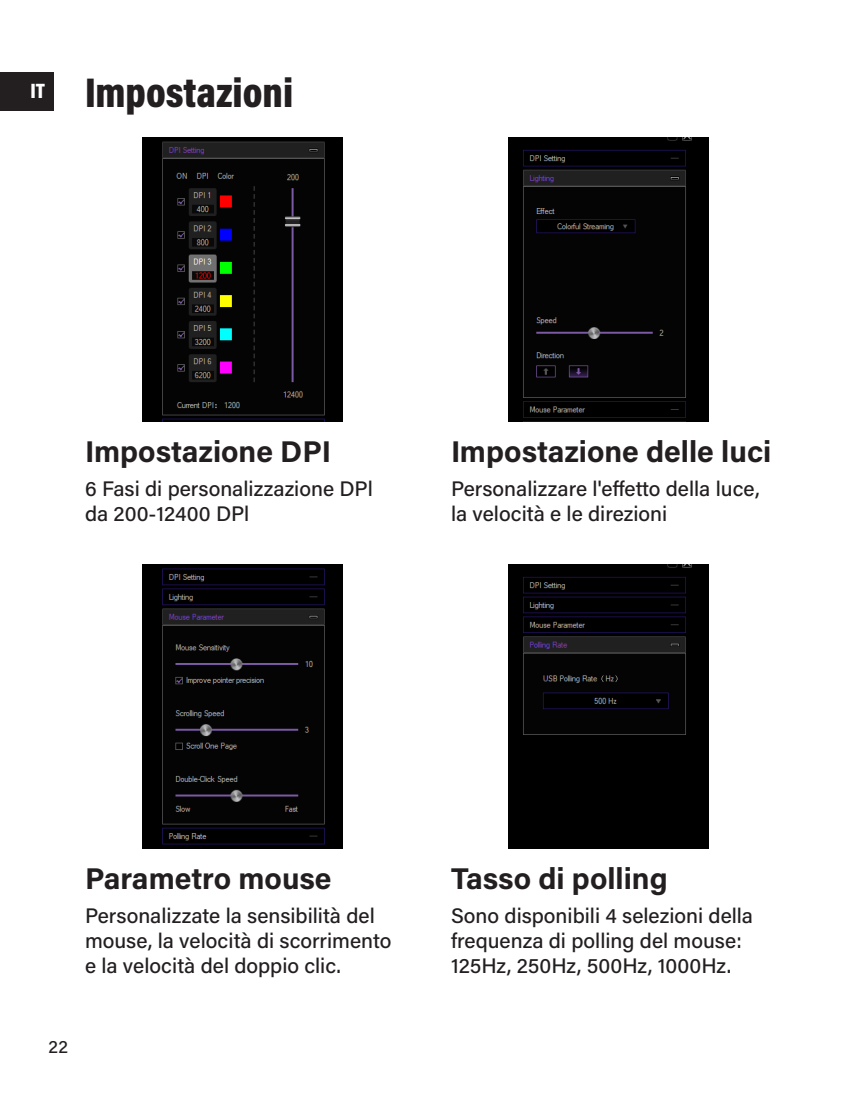
<style>
.page{position:relative;width:851px;height:1106px;background:#fff}
.page>*{position:absolute;margin:0;border:0;box-sizing:border-box;transform-origin:0 0}
.t1{font:900 42px "Acumin Pro Cond";color:#231f20}
.t2{font:700 30px "Acumin Pro";color:#231f20}
.t3{font:500 21px/25.2px "Acumin Pro";color:#231f20}
.t4{font:900 21px "Acumin Pro Cond";color:#fff}
.t5{font:500 18px "Acumin Pro";color:#231f20}
</style>
<div class="page">
<div style="left:0;top:72px;width:54px;height:38px;background:#231f20"></div>
<img style="left:143px;top:137px;width:199px;height:284px">
<img style="left:143px;top:564px;width:199px;height:284px">
<img style="left:509px;top:137px;width:199px;height:284px">
<img style="left:509px;top:564px;width:199px;height:284px">
<p class="t4" style="left:31px;top:77px;width:16px">IT</p>
<p class="t1" style="left:85px;top:66px;width:210px">Impostazioni</p>
<p class="t2" style="left:85px;top:430px;width:247px">Impostazione DPI</p>
<p class="t3" style="left:85px;top:475px;width:289px">6 Fasi di personalizzazione DPl da 200-12400 DPl</p>
<p class="t2" style="left:451px;top:430px;width:322px">Impostazione delle luci</p>
<p class="t3" style="left:451px;top:475px;width:310px">Personalizzare l'effetto della luce, la velocità e le direzioni</p>
<p class="t2" style="left:85px;top:857px;width:248px">Parametro mouse</p>
<p class="t3" style="left:85px;top:902px;width:308px">Personalizzate la sensibilità del mouse, la velocità di scorrimento e la velocità del doppio clic.</p>
<p class="t5" style="left:49px;top:1034px;width:21px">22</p>
<p class="t2" style="left:451px;top:857px;width:218px">Tasso di polling</p>
<p class="t3" style="left:451px;top:902px;width:303px">Sono disponibili 4 selezioni della frequenza di polling del mouse:</p>
<p class="t3" style="left:451px;top:952px;width:282px">125Hz, 250Hz, 500Hz, 1000Hz.</p>
</div>
